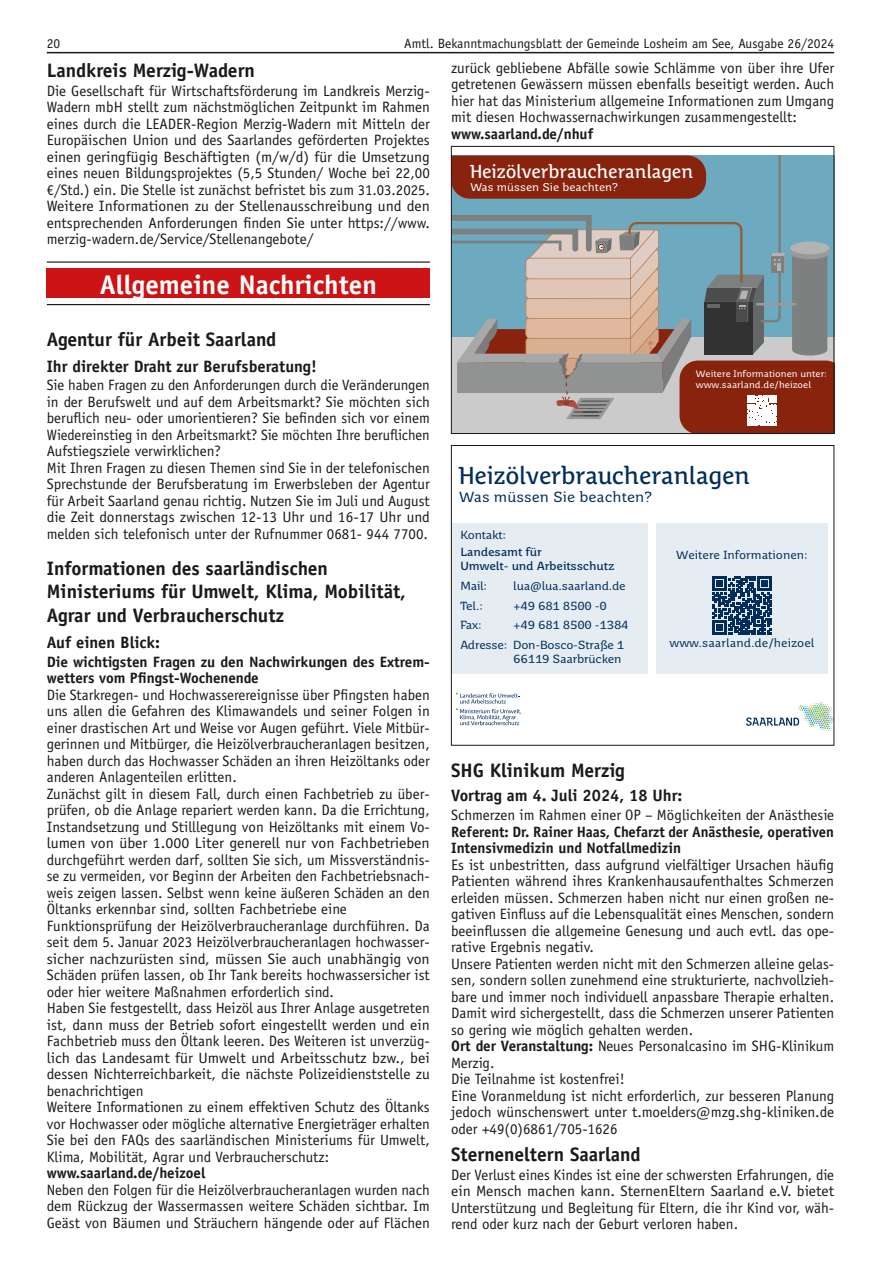
<style>
.page{position:relative;width:881px;height:1263px;background:#fff}
.page>*{position:absolute;margin:0;border:0;box-sizing:border-box;transform-origin:0 0}
.t1{font:700 27px "Officina Sans LT";color:#fff}
.t2{font:24.45px "Hqwhlq Saar 1450 Headline";color:#002d5b}
.t3{font:700 19.5px/23.4px "Officina Sans LT";color:#1a1a18}
.t4{font:18.75px "Bcfwmg Saar 1450 Headline";color:#fff}
.t5{font:700 16.5px "Officina Sans LT";color:#1a1a18}
.t6{font:15px/16.5px "Officina Sans LT";color:#1a1a18;text-align:justify}
.t7{font:700 15px/16.5px "Officina Sans LT";color:#1a1a18}
.t8{font:14.7px "Snkqxx Saar 1450 Text";color:#002d5b}
.t9{font:13.5px "Officina Sans LT";color:#1a1a18}
.t10{font:11.7px/19.6px "Snkqxx Saar 1450 Text";letter-spacing:-.02em;color:#002d5b}
.t11{font:11.7px "Snkqxx Saar 1450 Text";color:#002d5b}
.t12{font:700 11.7px/14.1px "Bcfwmg Saar 1450 Text";letter-spacing:-.02em;color:#002d5b}
.t13{font:11.25px "Snkqxx Saar 1450 Text";color:#fff}
.t14{font:9.3px/11.2px "Snkqxx Saar 1450 Text";color:#fff}
.s1{font-weight:700}
</style>
<div class="page">
<hr style="left:47px;top:52px;width:786px;height:1px;background:#1a1a18">
<svg style="left:453px;top:156px;width:378px;height:276px;background:#918b8b"></svg>
<div style="left:451px;top:146px;width:382px;height:288px;border:1px solid #1a1a18"></div>
<div style="left:451px;top:523px;width:196px;height:150px;background:#e5edf3"></div>
<div style="left:656px;top:523px;width:171px;height:150px;background:#e5edf3"></div>
<svg style="left:456px;top:693px;width:65px;height:32px"></svg>
<svg style="left:746px;top:702px;width:88px;height:29px"></svg>
<svg style="left:712px;top:576px;width:58px;height:59px"></svg>
<div style="left:451px;top:445px;width:382px;height:300px;border:1px solid #1a1a18"></div>
<div style="left:47px;top:268px;width:382px;height:30px;background:#cd1316"></div>
<hr style="left:47px;top:304px;width:382px;height:1px;background:#1a1a18">
<hr style="left:47px;top:261px;width:382px;height:2px;background:#1a1a18">
<p class="t9" style="left:47px;top:35px;width:15px">20</p>
<p class="t9" style="left:404px;top:35px;width:431px">Amtl. Bekanntmachungsblatt der Gemeinde Losheim am See, Ausgabe 26/2024</p>
<p class="t6" style="left:451px;top:60px;width:384px">zurück gebliebene Abfälle sowie Schlämme von über ihre Ufer getretenen Gewässern müssen ebenfalls beseitigt werden. Auch hier hat das Ministerium allgemeine Informationen zum Umgang mit diesen Hochwassernachwirkungen zusammengestellt:</p>
<p class="t7" style="left:451px;top:125px;width:143px">www.saarland.de/nhuf</p>
<h3 class="t3" style="left:47px;top:58px;width:210px">Landkreis Merzig-Wadern</h3>
<p class="t6" style="left:47px;top:82px;width:384px">Die Gesellschaft für Wirtschaftsförderung im Landkreis Merzig-Wadern mbH stellt zum nächstmöglichen Zeitpunkt im Rahmen eines durch die LEADER-Region Merzig-Wadern mit Mitteln der Europäischen Union und des Saarlandes geförderten Projektes einen geringfügig Beschäftigten (m/w/d) für die Umsetzung eines neuen Bildungsprojektes (5,5 Stunden/ Woche bei 22,00 €/Std.) ein. Die Stelle ist zunächst befristet bis zum 31.03.2025.<br>Weitere Informationen zu der Stellenausschreibung und den entsprechenden Anforderungen finden Sie unter https://www. merzig-wadern.de/Service/Stellenangebote/</p>
<h1 class="t1" style="left:100px;top:268px;width:278px">Allgemeine Nachrichten</h1>
<h3 class="t3" style="left:47px;top:327px;width:231px">Agentur für Arbeit Saarland</h3>
<p class="t5" style="left:47px;top:356px;width:271px">Ihr direkter Draht zur Berufsberatung!</p>
<p class="t6" style="left:47px;top:377px;width:384px;text-align:left">Sie haben Fragen zu den Anforderungen durch die Veränderungen in der Berufswelt und auf dem Arbeitsmarkt? Sie möchten sich beruflich neu- oder umorientieren? Sie befinden sich vor einem Wiedereinstieg in den Arbeitsmarkt? Sie möchten Ihre beruflichen Aufstiegsziele verwirklichen?<br>Mit Ihren Fragen zu diesen Themen sind Sie in der telefonischen Sprechstunde der Berufsberatung im Erwerbsleben der Agentur für Arbeit Saarland genau richtig. Nutzen Sie im Juli und August die Zeit donnerstags zwischen 12-13 Uhr und 16-17 Uhr und melden sich telefonisch unter der Rufnummer 0681- 944 7700.</p>
<h3 class="t3" style="left:47px;top:556px;width:360px">Informationen des saarländischen<br>Ministeriums für Umwelt, Klima, Mobilität,<br>Agrar und Verbraucherschutz</h3>
<p class="t5" style="left:47px;top:632px;width:115px">Auf einen Blick:</p>
<p class="t7" style="left:47px;top:653px;width:384px">Die wichtigsten Fragen zu den Nachwirkungen des Extrem&shy;wetters vom Pfingst-Wochenende</p>
<p class="t6" style="left:47px;top:686px;width:384px;text-align:left">Die Starkregen- und Hochwasserereignisse über Pfingsten haben uns allen die Gefahren des Klimawandels und seiner Folgen in einer drastischen Art und Weise vor Augen geführt. Viele Mitbür&shy;gerinnen und Mitbürger, die Heizölverbraucheranlagen besitzen, haben durch das Hochwasser Schäden an ihren Heizöltanks oder anderen Anlagenteilen erlitten.<br>Zunächst gilt in diesem Fall, durch einen Fachbetrieb zu über&shy;prüfen, ob die Anlage repariert werden kann. Da die Errichtung, Instandsetzung und Stilllegung von Heizöltanks mit einem Vo&shy;lumen von über 1.000 Liter generell nur von Fachbetrieben durchgeführt werden darf, sollten Sie sich, um Missverständnis&shy;se zu vermeiden, vor Beginn der Arbeiten den Fachbetriebsnach&shy;weis zeigen lassen. Selbst wenn keine äußeren Schäden an den Öltanks erkennbar sind, sollten Fachbetriebe eine Funktionsprüfung der Heizölverbraucheranlage durchführen. Da seit dem 5. Januar 2023 Heizölverbraucheranlagen hochwasser&shy;sicher nachzurüsten sind, müssen Sie auch unabhängig von Schäden prüfen lassen, ob Ihr Tank bereits hochwassersicher ist oder hier weitere Maßnahmen erforderlich sind.<br>Haben Sie festgestellt, dass Heizöl aus Ihrer Anlage ausgetreten ist, dann muss der Betrieb sofort eingestellt werden und ein Fachbetrieb muss den Öltank leeren. Des Weiteren ist unverzüg&shy;lich das Landesamt für Umwelt und Arbeitsschutz bzw., bei dessen Nichterreichbarkeit, die nächste Polizeidienststelle zu benachrichtigen<br>Weitere Informationen zu einem effektiven Schutz des Öltanks vor Hochwasser oder mögliche alternative Energieträger erhalten Sie bei den FAQs des saarländischen Ministeriums für Umwelt, Klima, Mobilität, Agrar und Verbraucherschutz:</p>
<p class="t7" style="left:47px;top:1165px;width:160px">www.saarland.de/heizoel</p>
<p class="t6" style="left:47px;top:1181px;width:384px">Neben den Folgen für die Heizölverbraucheranlagen wurden nach dem Rückzug der Wassermassen weitere Schäden sichtbar. Im Geäst von Bäumen und Sträuchern hängende oder auf Flächen</p>
<p class="t4" style="left:470px;top:160px;width:224px">Heizölverbraucheranlagen</p>
<p class="t13" style="left:470px;top:181px;width:149px">Was müssen Sie beachten?</p>
<p class="t14" style="left:695px;top:368px;width:133px">Weitere Informationen unter: www.saarland.de/heizoel</p>
<h2 class="t2" style="left:459px;top:461px;width:292px">Heizölverbraucheranlagen</h2>
<p class="t8" style="left:459px;top:488px;width:194px">Was müssen Sie beachten?</p>
<p class="t10" style="left:460px;top:525px;width:47px">Kontakt:</p>
<p class="t12" style="left:460px;top:545px;width:155px">Landesamt für<br>Umwelt- und Arbeitsschutz</p>
<p class="t10" style="left:460px;top:576px;width:28px">Mail:</p>
<p class="t10" style="left:513px;top:576px;width:114px">lua@lua.saarland.de</p>
<p class="t10" style="left:460px;top:596px;width:24px">Tel.:</p>
<p class="t10" style="left:513px;top:596px;width:95px">+49 681 8500 -0</p>
<p class="t10" style="left:460px;top:615px;width:23px">Fax:</p>
<p class="t11" style="left:675px;top:548px;width:133px">Weitere Informationen:</p>
<p class="t10" style="left:460px;top:615px;width:170px;text-indent:53px">+49 681 8500 -1384<br>Adresse: Don-Bosco-Straße 1</p>
<p class="t10" style="left:513px;top:649px;width:110px">66119 Saarbrücken</p>
<p class="t11" style="left:669px;top:636px;width:147px">www.saarland.de/heizoel</p>
<h3 class="t3" style="left:451px;top:759px;width:175px">SHG Klinikum Merzig</h3>
<p class="t5" style="left:451px;top:785px;width:233px">Vortrag am 4. Juli 2024, 18 Uhr:</p>
<p class="t6" style="left:451px;top:807px;width:384px">Schmerzen im Rahmen einer OP – Möglichkeiten der Anästhesie</p>
<p class="t7" style="left:451px;top:823px;width:384px">Referent: Dr. Rainer Haas, Chefarzt der Anästhesie, operativen<br>Intensivmedizin und Notfallmedizin</p>
<p class="t6" style="left:451px;top:856px;width:384px;text-align:left">Es ist unbestritten, dass aufgrund vielfältiger Ursachen häufig Patienten während ihres Krankenhausaufenthaltes Schmerzen erleiden müssen. Schmerzen haben nicht nur einen großen ne&shy;gativen Einfluss auf die Lebensqualität eines Menschen, sondern beeinflussen die allgemeine Genesung und auch evtl. das ope&shy;rative Ergebnis negativ.<br>Unsere Patienten werden nicht mit den Schmerzen alleine gelas&shy;sen, sondern sollen zunehmend eine strukturierte, nachvollzieh&shy;bare und immer noch individuell anpassbare Therapie erhalten.<br>Damit wird sichergestellt, dass die Schmerzen unserer Patienten so gering wie möglich gehalten werden.<br><span class="s1">Ort der Veranstaltung:</span> Neues Personalcasino im SHG-Klinikum Merzig.<br>Die Teilnahme ist kostenfrei!<br>Eine Voranmeldung ist nicht erforderlich, zur besseren Planung jedoch wünschenswert unter t.moelders@mzg.shg-kliniken.de oder +49(0)6861/705-1626</p>
<h3 class="t3" style="left:451px;top:1143px;width:191px">Sterneneltern Saarland</h3>
<p class="t6" style="left:451px;top:1166px;width:384px">Der Verlust eines Kindes ist eine der schwersten Erfahrungen, die ein Mensch machen kann. SternenEltern Saarland e.V. bietet Unterstützung und Begleitung für Eltern, die ihr Kind vor, wäh&shy;rend oder kurz nach der Geburt verloren haben.</p>
</div>
